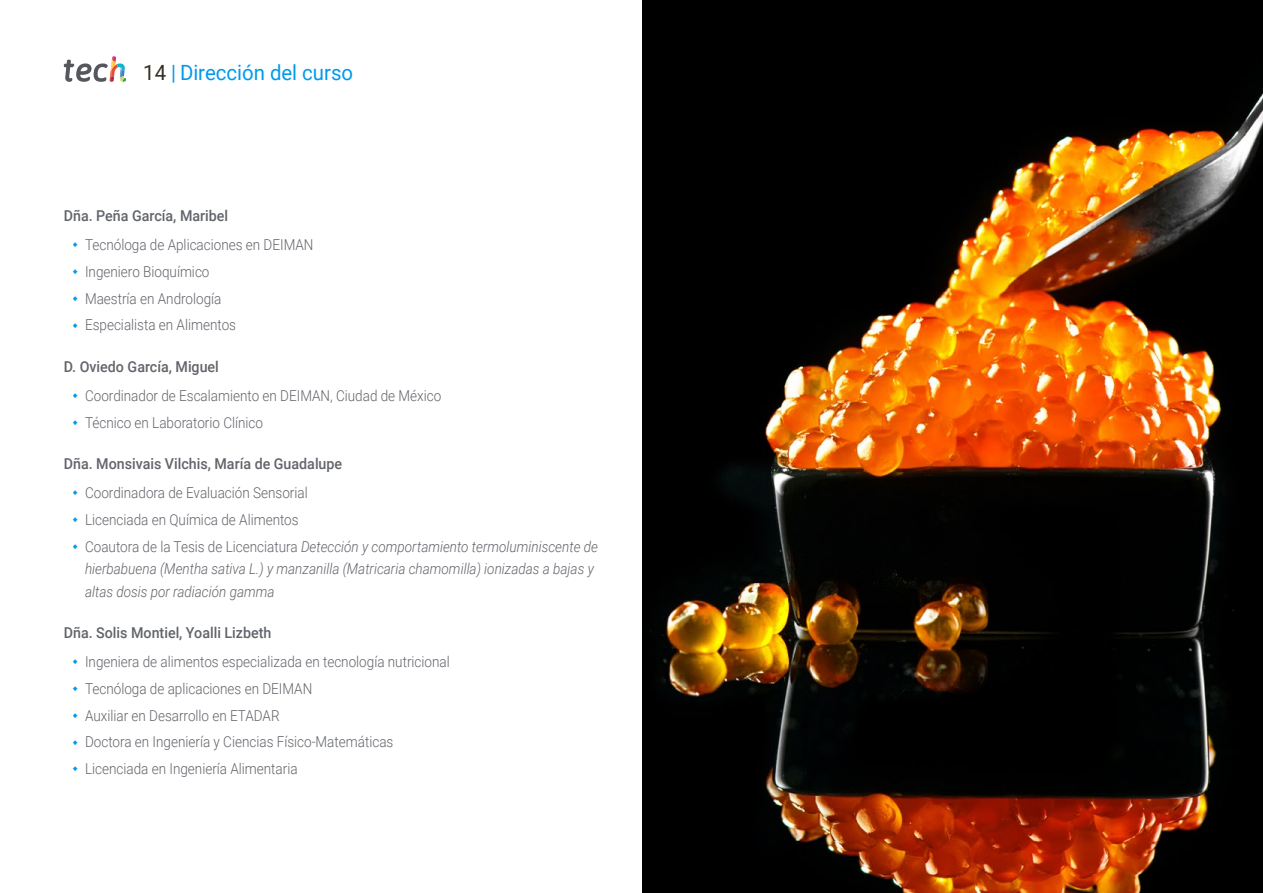
<style>
.page{position:relative;width:1263px;height:893px;background:#fff}
.page>*{position:absolute;margin:0;border:0;box-sizing:border-box;transform-origin:0 0}
.t1{font:21px "Roboto";color:#009aeb}
.t2{font:300 15px/26.7px "Roboto";color:#61646a;scale:.9 1}
.t3{font:500 15px "Roboto";color:#61646a;scale:.95 1}
.t4{font:italic 300 15px/22.5px "Roboto";color:#61646a;scale:.9 1}
.s1{color:#312e20}
.s2{font-style:italic}
</style>
<div class="page">
<img style="left:642px;top:0;width:621px;height:893px">
<svg style="left:64px;top:56px;width:62px;height:26px"></svg>
<h1 class="t1" style="left:143px;top:57px;width:211px"><span class="s1">14</span> | Dirección del curso</h1>
<p class="t3" style="left:64px;top:205px;width:174px">Dña. Peña García, Maribel</p>
<p class="t2" style="left:85px;top:231px;width:255px">Tecnóloga de Aplicaciones en DEIMAN<br>Ingeniero Bioquímico<br>Maestría en Andrología<br>Especialista en Alimentos</p>
<p class="t3" style="left:64px;top:356px;width:165px">D. Oviedo García, Miguel</p>
<p class="t2" style="left:85px;top:382px;width:397px">Coordinador de Escalamiento en DEIMAN, Ciudad de México<br>Técnico en Laboratorio Clínico</p>
<p class="t3" style="left:64px;top:454px;width:295px">Dña. Monsivais Vilchis, María de Guadalupe</p>
<p class="t2" style="left:85px;top:479px;width:571px">Coordinadora de Evaluación Sensorial<br>Licenciada en Química de Alimentos<br>Coautora de la Tesis de Licenciatura <span class="s2">Detección y comportamiento termoluminiscente de</span></p>
<p class="t4" style="left:85px;top:557px;width:567px">hierbabuena (Mentha sativa L.) y manzanilla (Matricaria chamomilla) ionizadas a bajas y altas dosis por radiación gamma</p>
<p class="t3" style="left:64px;top:623px;width:220px">Dña. Solis Montiel, Yoalli Lizbeth</p>
<p class="t2" style="left:85px;top:648px;width:407px">Ingeniera de alimentos especializada en tecnología nutricional Tecnóloga de aplicaciones en DEIMAN<br>Auxiliar en Desarrollo en ETADAR<br>Doctora en Ingeniería y Ciencias Físico-Matemáticas Licenciada en Ingeniería Alimentaria</p>
</div>
